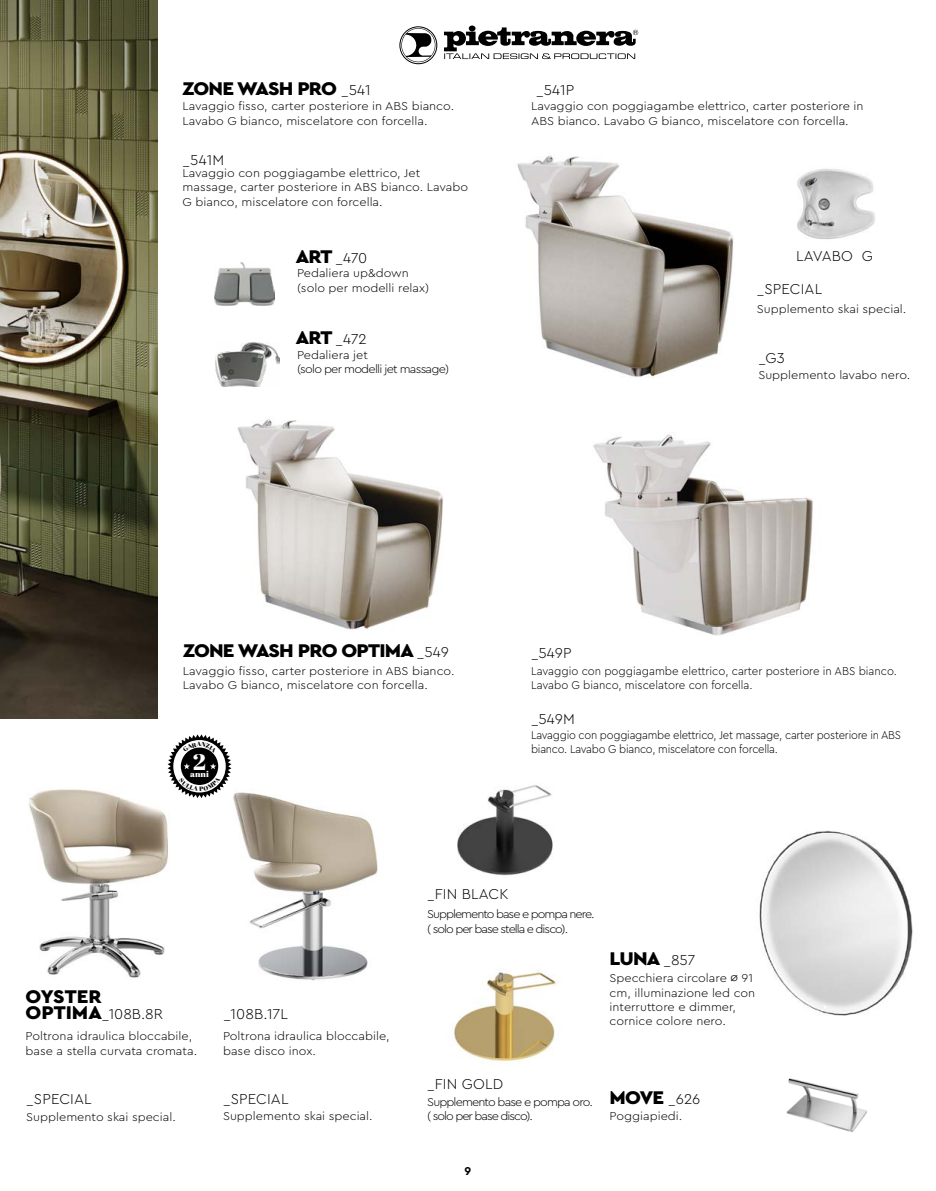
<style>
.page{position:relative;width:936px;height:1191px;background:#fff}
.page>*{position:absolute;margin:0;border:0;box-sizing:border-box;transform-origin:0 0}
.t1{font:22.5px "Abril Fatface";color:#fff;scale:1.06 1}
.t2{font:900 19.2px "Cera Pro";letter-spacing:-.04em;color:#000;scale:1.06 1}
.t3{font:300 15px "Cera Pro";letter-spacing:.01em;color:#000}
.t4{font:700 12px "Cera Pro";color:#000}
.t5{font:300 11.85px/14.4px "Cera Pro";color:#000;scale:1.06 1}
.t6{font:300 11.85px/14.4px "Cera Pro";letter-spacing:-.02em;color:#000;scale:.94 1}
.t7{font:300 11.85px/14.4px "Cera Pro";color:#000;scale:.96 1}
.t8{font:300 11.85px/14.4px "Cera Pro";letter-spacing:-.08em;color:#000;scale:1.06 1}
.t9{font:300 11.85px/14.4px "Cera Pro";letter-spacing:-.06em;color:#000;scale:1.06 1}
.t10{font:300 11.85px "Cera Pro";letter-spacing:-.07em;color:#000;scale:1.06 1}
.t11{font:8.4px "Abril Fatface";color:#fff;scale:1.06 1}
.s1{font-weight:300;font-size:15px}
.s2{font-weight:900;font-size:19.2px}
.s3{font-family:"Cambria Math";font-weight:400;font-size:13.35px}
</style>
<div class="page">
<img style="left:517px;top:155px;width:217px;height:224px">
<img style="left:593px;top:434px;width:220px;height:202px">
<img style="left:237px;top:419px;width:207px;height:211px">
<img style="left:216px;top:342px;width:63px;height:45px">
<img style="left:215px;top:263px;width:60px;height:42px">
<svg style="left:399px;top:26px;width:239px;height:38px"></svg>
<img style="left:233px;top:792px;width:145px;height:189px">
<img style="left:28px;top:789px;width:141px;height:189px">
<img style="left:797px;top:169px;width:78px;height:71px">
<img style="left:0;top:0;width:157px;height:719px">
<img style="left:759px;top:830px;width:154px;height:186px">
<img style="left:786px;top:1078px;width:81px;height:54px">
<img style="left:457px;top:785px;width:96px;height:91px">
<img style="left:454px;top:972px;width:103px;height:90px">
<svg style="left:168px;top:734px;width:63px;height:64px"></svg>
<h2 class="t2" style="left:182px;top:76px;width:179px">ZONE WASH PRO <span class="s1">_541</span></h2>
<p class="t3" style="left:536px;top:80px;width:40px">_541P</p>
<p class="t5" style="left:182px;top:99px;width:258px">Lavaggio fisso, carter posteriore in ABS bianco.<br>Lavabo G bianco, miscelatore con forcella.</p>
<p class="t3" style="left:182px;top:149px;width:43px">_541M</p>
<p class="t5" style="left:182px;top:165px;width:271px">Lavaggio con poggiagambe elettrico, Jet massage, carter posteriore in ABS bianco. Lavabo<br>G bianco, miscelatore con forcella.</p>
<p class="t3" style="left:296px;top:248px;width:73px"><span class="s2">ART</span> _470</p>
<p class="t5" style="left:297px;top:266px;width:126px">Pedaliera up&amp;down (solo per modelli relax)</p>
<p class="t3" style="left:296px;top:329px;width:72px"><span class="s2">ART</span> _472</p>
<p class="t9" style="left:297px;top:347px;width:145px">Pedaliera jet<br>(solo per modelli jet massage)</p>
<p class="t5" style="left:531px;top:99px;width:315px">Lavaggio con poggiagambe elettrico, carter posteriore in<br>ABS bianco. Lavabo G bianco, miscelatore con forcella.</p>
<p class="t3" style="left:796px;top:246px;width:78px">LAVABO G</p>
<p class="t3" style="left:756px;top:279px;width:67px">_SPECIAL</p>
<p class="t5" style="left:756px;top:302px;width:143px">Supplemento skai special.</p>
<p class="t3" style="left:758px;top:348px;width:28px">_G3</p>
<p class="t5" style="left:758px;top:367px;width:145px">Supplemento lavabo nero.</p>
<h2 class="t2" style="left:183px;top:638px;width:252px">ZONE WASH PRO OPTIMA <span class="s1">_549</span></h2>
<p class="t5" style="left:183px;top:663px;width:258px">Lavaggio fisso, carter posteriore in ABS bianco.<br>Lavabo G bianco, miscelatore con forcella.</p>
<h1 class="t1" style="left:193px;top:746px;width:14px">2</h1>
<p class="t11" style="left:190px;top:767px;width:19px">anni</p>
<p class="t3" style="left:531px;top:642px;width:42px">_549P</p>
<p class="t7" style="left:531px;top:663px;width:383px">Lavaggio con poggiagambe elettrico, carter posteriore in ABS bianco.<br>Lavabo G bianco, miscelatore con forcella.</p>
<p class="t3" style="left:531px;top:709px;width:45px">_549M</p>
<p class="t6" style="left:531px;top:727px;width:395px">Lavaggio con poggiagambe elettrico, Jet massage, carter posteriore in ABS bianco. Lavabo G bianco, miscelatore con forcella.</p>
<p class="t3" style="left:427px;top:884px;width:83px">_FIN BLACK</p>
<h2 class="t2" style="left:26px;top:983px;width:73px">OYSTER</h2>
<p class="t3" style="left:26px;top:1004px;width:139px"><span class="s2">OPTIMA</span>_108B.8R</p>
<p class="t3" style="left:223px;top:1004px;width:66px">_108B.17L</p>
<p class="t5" style="left:26px;top:1028px;width:163px">Poltrona idraulica bloccabile, base a stella curvata cromata.</p>
<p class="t5" style="left:223px;top:1028px;width:159px">Poltrona idraulica bloccabile, base disco inox.</p>
<p class="t3" style="left:26px;top:1089px;width:67px">_SPECIAL</p>
<p class="t3" style="left:223px;top:1089px;width:67px">_SPECIAL</p>
<p class="t8" style="left:427px;top:906px;width:159px">Supplemento base e pompa nere. ( solo per base stella e disco).</p>
<p class="t3" style="left:427px;top:1074px;width:77px">_FIN GOLD</p>
<p class="t10" style="left:427px;top:1094px;width:158px">Supplemento base e pompa oro.</p>
<p class="t5" style="left:26px;top:1108px;width:143px">Supplemento skai special.</p>
<p class="t5" style="left:223px;top:1108px;width:143px">Supplemento skai special.</p>
<p class="t8" style="left:427px;top:1108px;width:101px">( solo per base disco).</p>
<h2 class="t2" style="left:609px;top:945px;width:82px">LUNA <span class="s1">_857</span></h2>
<p class="t5" style="left:609px;top:970px;width:139px">Specchiera circolare <span class="s3">⌀</span> 91 cm, illuminazione led con interruttore e dimmer, cornice colore nero.</p>
<h2 class="t2" style="left:609px;top:1085px;width:87px">MOVE <span class="s1">_626</span></h2>
<p class="t5" style="left:609px;top:1108px;width:70px">Poggiapiedi.</p>
<p class="t4" style="left:464px;top:1163px;width:8px">9</p>
</div>
